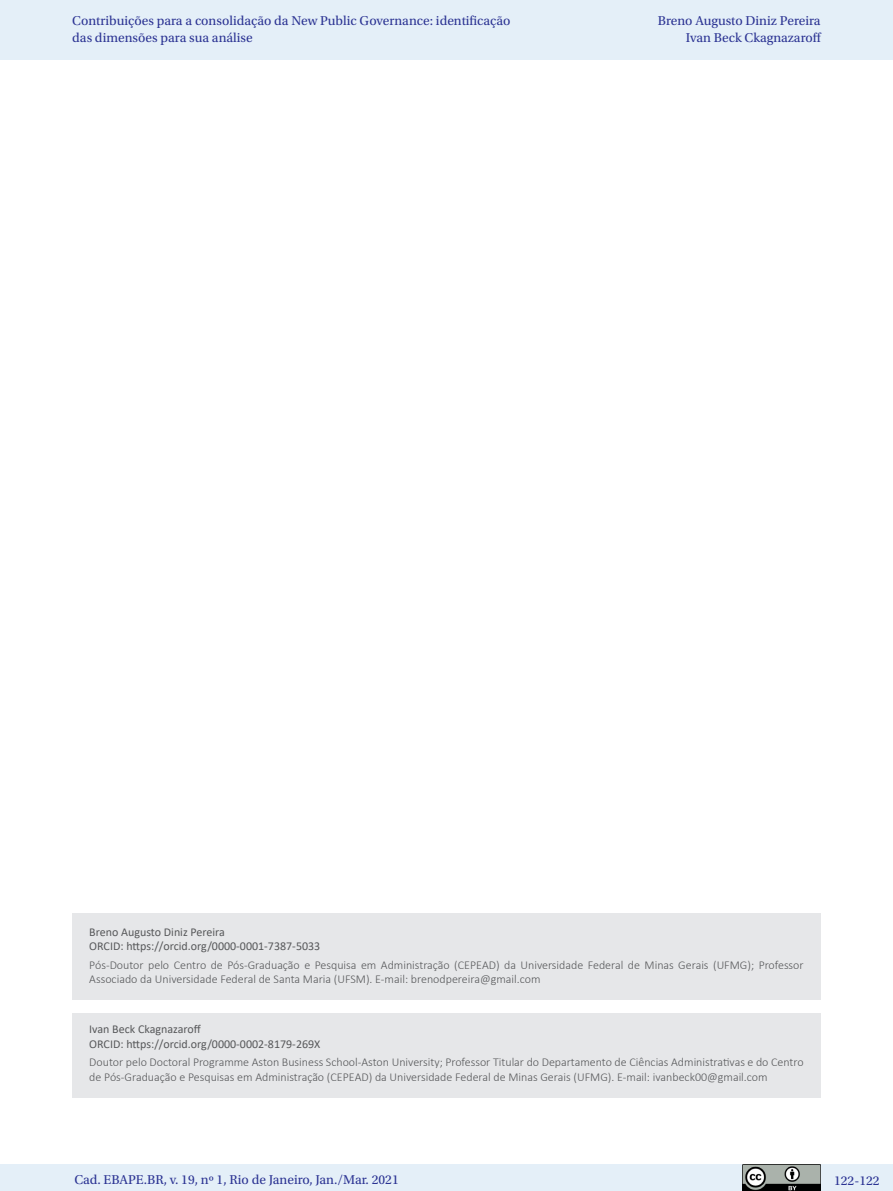
<style>
.page{position:relative;width:893px;height:1191px;background:#fff}
.page>*{position:absolute;margin:0;border:0;box-sizing:border-box;transform-origin:0 0}
.t1{font:13.5px/16.5px "Utopia Std";color:#2b3393}
._06_3_nota_de_fim_au{font:300 12px/14.4px "Calibri";color:#57585a}
._06_3_nota_de_fim_au-2{font:12px "Calibri";color:#57585a}
</style>
<div class="page">
<div style="left:0;top:0;width:893px;height:60px;background:#e4eff8"></div>
<div style="left:0;top:1164px;width:893px;height:27px;background:#e4eff8"></div>
<img style="left:743px;top:1164px;width:78px;height:27px">
<div style="left:72px;top:912px;width:749px;height:185px;background:#e6e7e9"></div>
<div style="left:72px;top:1000px;width:751px;height:13px;background:#fff"></div>
<p class="t1" style="left:72px;top:13px;width:440px">Contribuições para a consolidação da New Public Governance: identificação das dimensões para sua análise</p>
<p class="t1" style="left:658px;top:13px;width:165px;text-align:right">Breno Augusto Diniz Pereira<br>Ivan Beck Ckagnazaroff</p>
<p class="_06_3_nota_de_fim_au-2" style="left:89px;top:923px;width:137px">Breno Augusto Diniz Pereira</p>
<p class="_06_3_nota_de_fim_au-2" style="left:89px;top:938px;width:233px">ORCID: https://orcid.org/0000-0001-7387-5033</p>
<p class="_06_3_nota_de_fim_au" style="left:89px;top:957px;width:716px">Pós-Doutor pelo Centro de Pós-Graduação e Pesquisa em Administração (CEPEAD) da Universidade Federal de Minas Gerais (UFMG); Professor<br>Associado da Universidade Federal de Santa Maria (UFSM). E-mail: brenodpereira@gmail.com</p>
<p class="_06_3_nota_de_fim_au-2" style="left:89px;top:1021px;width:113px">Ivan Beck Ckagnazaroff</p>
<p class="_06_3_nota_de_fim_au-2" style="left:89px;top:1035px;width:233px">ORCID: https://orcid.org/0000-0002-8179-269X</p>
<p class="_06_3_nota_de_fim_au" style="left:89px;top:1055px;width:716px">Doutor pelo Doctoral Programme Aston Business School-Aston University; Professor Titular do Departamento de Ciências Administrativas e do Centro de Pós-Graduação e Pesquisas em Administração (CEPEAD) da Universidade Federal de Minas Gerais (UFMG). E-mail: ivanbeck00@gmail.com</p>
<p class="t1" style="left:74px;top:1171px;width:326px">Cad. EBAPE.BR, v. 19, nº 1, Rio de Janeiro, Jan./Mar. 2021</p>
<p class="t1" style="left:834px;top:1172px;width:47px">122-122</p>
</div>
